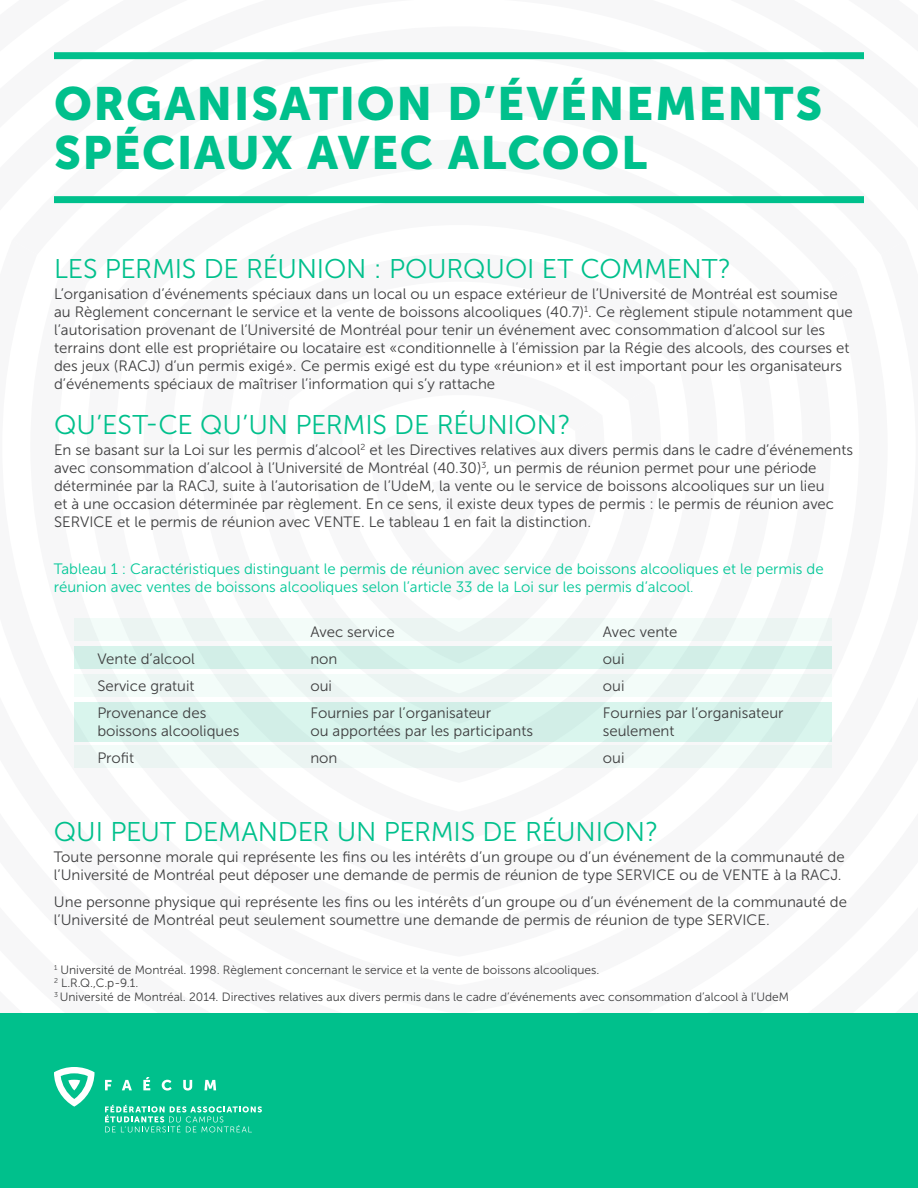
<style>
.page{position:relative;width:918px;height:1188px;background:#fff}
.page>*{position:absolute;margin:0;border:0;box-sizing:border-box;transform-origin:0 0}
.TITRE{font:46.35px/48.9px "Museo Sans 900";letter-spacing:.035em;color:#00c08c}
.ss-titre{font:27px "Museo Sans 300";letter-spacing:-.005em;color:#00c08c}
.texte_courant{font:15px/18px "Museo Sans 300";color:#3e3e3f}
.texte_courant_tablea{font:15px "Museo Sans 300";color:#3e3e3f}
.texte_courant-2{font:15px/18px "Museo Sans 300";color:#00c797}
.texte_bas_de_page{font:12px "Museo Sans 300";color:#3e3e3f}
.s1{font-size:13.5px}
</style>
<div class="page">
<svg style="left:74px;top:618px;width:385px;height:128px"></svg>
<svg style="left:459px;top:618px;width:373px;height:128px"></svg>
<div style="left:0;top:1013px;width:918px;height:175px;background:#00c08c"></div>
<svg style="left:105px;top:1105px;width:157px;height:27px"></svg>
<svg style="left:105px;top:1080px;width:7px;height:10px"></svg>
<svg style="left:122px;top:1080px;width:10px;height:10px"></svg>
<svg style="left:143px;top:1077px;width:7px;height:13px"></svg>
<svg style="left:162px;top:1080px;width:10px;height:11px"></svg>
<svg style="left:183px;top:1080px;width:9px;height:11px"></svg>
<svg style="left:204px;top:1080px;width:12px;height:10px"></svg>
<svg style="left:54px;top:1067px;width:41px;height:40px"></svg>
<div style="left:54px;top:52px;width:810px;height:7px;background:#00c08c"></div>
<div style="left:54px;top:196px;width:810px;height:7px;background:#00c08c"></div>
<div style="left:74px;top:647px;width:758px;height:22px;background:#d7f3ec"></div>
<div style="left:74px;top:702px;width:758px;height:39px;background:#d9f5ed"></div>
<div style="left:74px;top:674px;width:758px;height:22px;background:#ebf4f2"></div>
<div style="left:74px;top:746px;width:758px;height:22px;background:#ebf4f2"></div>
<div style="left:74px;top:619px;width:758px;height:22px;background:#ebf4f2"></div>
<p class="TITRE" style="left:54px;top:79px;width:770px">ORGANISATION D’ÉVÉNEMENTS<br>SPÉCIAUX AVEC ALCOOL</p>
<p class="ss-titre" style="left:54px;top:254px;width:678px">LES PERMIS DE RÉUNION : POURQUOI ET COMMENT ?</p>
<p class="texte_courant" style="left:54px;top:285px;width:800px">L’organisation d’événements spéciaux dans un local ou un espace extérieur de l’Université de Montréal est soumise au Règlement concernant le service et la vente de boissons alcooliques ( 40.7 )<sup>1</sup>. Ce règlement stipule notamment que l’autorisation provenant de l’Université de Montréal pour tenir un événement avec consommation d’alcool sur les terrains dont elle est propriétaire ou locataire est « conditionnelle à l’émission par la Régie des alcools, des courses et des jeux ( RACJ ) d’un permis exigé ». Ce permis exigé est du type « réunion » et il est important pour les organisateurs d’événements spéciaux de maîtriser l’information qui s’y rattache</p>
<p class="ss-titre" style="left:54px;top:410px;width:518px">QU’EST-CE QU’UN PERMIS DE RÉUNION ?</p>
<p class="texte_courant" style="left:54px;top:441px;width:800px">En se basant sur la Loi sur les permis d’alcool<sup>2</sup> et les Directives relatives aux divers permis dans le cadre d’événements avec consommation d’alcool à l’Université de Montréal ( 40.30 )<sup>3</sup>, un permis de réunion permet pour une période déterminée par la RACJ, suite à l’autorisation de l’UdeM, la vente ou le service de boissons alcooliques sur un lieu<br>et à une occasion déterminée par règlement. En ce sens, il existe deux types de permis : le permis de réunion avec SERVICE et le permis de réunion avec VENTE. Le tableau 1 en fait la distinction.</p>
<p class="texte_courant-2" style="left:54px;top:560px;width:771px">Tableau 1 : Caractéristiques distinguant le permis de réunion avec service de boissons alcooliques et le permis de réunion avec ventes de boissons alcooliques selon l’article 33 de la Loi sur les permis d’alcool<span class="s1">.</span></p>
<p class="texte_courant_tablea" style="left:310px;top:624px;width:86px">Avec service</p>
<p class="texte_courant_tablea" style="left:603px;top:624px;width:76px">Avec vente</p>
<p class="texte_courant_tablea" style="left:97px;top:651px;width:99px">Vente d’alcool</p>
<p class="texte_courant_tablea" style="left:310px;top:651px;width:29px">non</p>
<p class="texte_courant_tablea" style="left:603px;top:651px;width:23px">oui</p>
<p class="texte_courant_tablea" style="left:97px;top:678px;width:99px">Service gratuit</p>
<p class="texte_courant_tablea" style="left:310px;top:678px;width:23px">oui</p>
<p class="texte_courant_tablea" style="left:603px;top:678px;width:23px">oui</p>
<p class="texte_courant_tablea" style="left:97px;top:705px;width:111px">Provenance des</p>
<p class="texte_courant_tablea" style="left:310px;top:705px;width:182px">Fournies par l’organisateur</p>
<p class="texte_courant_tablea" style="left:603px;top:705px;width:182px">Fournies par l’organisateur</p>
<p class="texte_courant_tablea" style="left:97px;top:723px;width:144px">boissons alcooliques</p>
<p class="texte_courant_tablea" style="left:310px;top:723px;width:224px">ou apportées par les participants</p>
<p class="texte_courant_tablea" style="left:603px;top:723px;width:73px">seulement</p>
<p class="texte_courant_tablea" style="left:97px;top:750px;width:38px">Profit</p>
<p class="texte_courant_tablea" style="left:310px;top:750px;width:29px">non</p>
<p class="texte_courant_tablea" style="left:603px;top:750px;width:23px">oui</p>
<p class="ss-titre" style="left:54px;top:817px;width:606px">QUI PEUT DEMANDER UN PERMIS DE RÉUNION ?</p>
<p class="texte_courant" style="left:54px;top:848px;width:792px">Toute personne morale qui représente les fins ou les intérêts d’un groupe ou d’un événement de la communauté de l’Université de Montréal peut déposer une demande de permis de réunion de type SERVICE ou de VENTE à la RACJ.</p>
<p class="texte_courant" style="left:54px;top:893px;width:795px">Une personne physique qui représente les fins ou les intérêts d’un groupe ou d’un événement de la communauté de l’Université de Montréal peut seulement soumettre une demande de permis de réunion de type SERVICE.</p>
<p class="texte_bas_de_page" style="left:54px;top:963px;width:547px"><sup>1</sup> Université de Montréal. 1998. Règlement concernant le service et la vente de boissons alcooliques.</p>
<p class="texte_bas_de_page" style="left:54px;top:976px;width:86px"><sup>2</sup> L.R.Q.,C.p-9.1.</p>
<p class="texte_bas_de_page" style="left:54px;top:990px;width:737px"><sup>3</sup> Université de Montréal. 2014. Directives relatives aux divers permis dans le cadre d’événements avec consommation d’alcool à l’UdeM</p>
</div>
